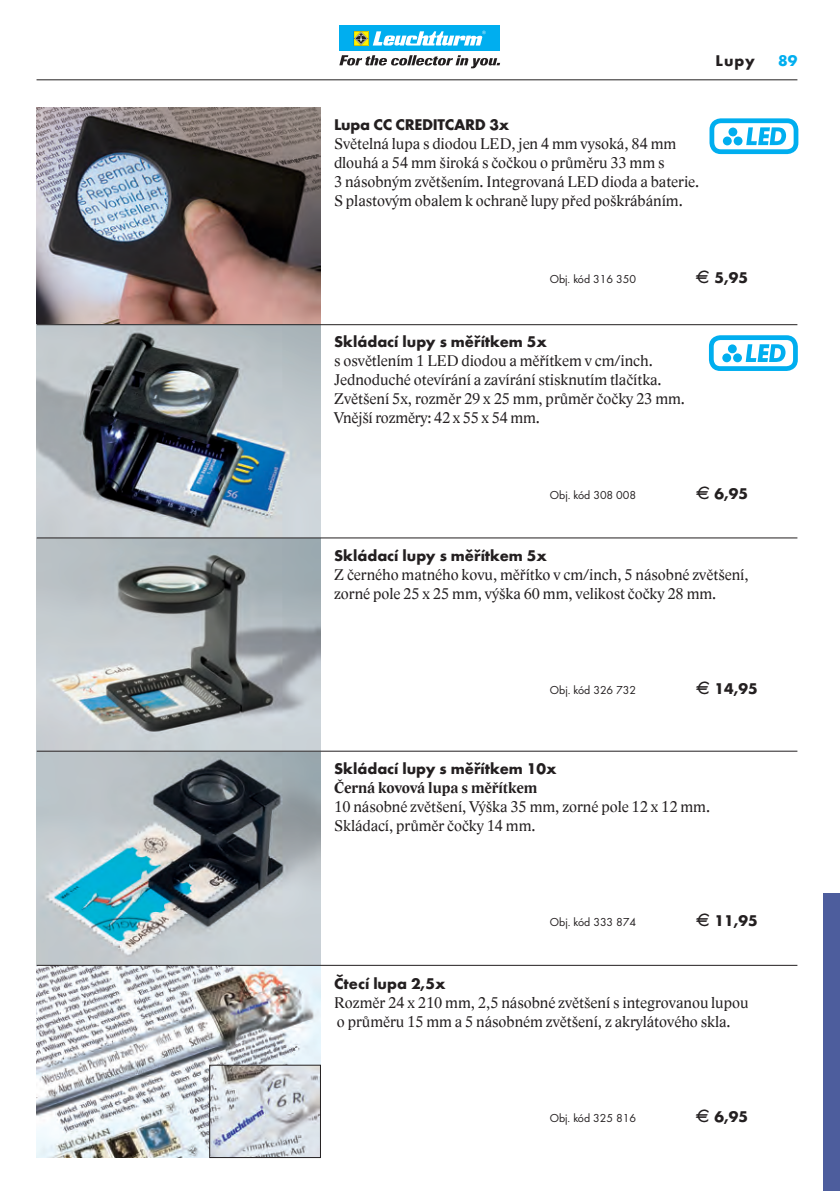
<style>
.page{position:relative;width:840px;height:1191px;background:#fff}
.page>*{position:absolute;margin:0;border:0;box-sizing:border-box;transform-origin:0 0}
.t1{font:16px/19px "Lido STFCE";color:#231f20}
.t2{font:700 16px "Futura";color:#231f20}
.t3{font:700 16px "Lido STFCE";color:#231f20}
.t4{font:700 16px "Futura";letter-spacing:-.02em;color:#231f20}
.t5{font:700 16px "Futura";color:#00aeef}
.t6{font:12px "Futura Boo";color:#231f20}
.s1{font-family:"Euro font";font-weight:400}
</style>
<div class="page">
<div style="left:339px;top:26px;width:161px;height:25px;background:#00aeef"></div>
<svg style="left:353px;top:31px;width:132px;height:15px"></svg>
<svg style="left:339px;top:55px;width:161px;height:13px"></svg>
<div style="left:822px;top:893px;width:17px;height:298px;background:#4d5d9d"></div>
<hr style="left:36px;top:79px;width:761px;height:1px;background:#231f20">
<img style="left:37px;top:108px;width:283px;height:1049px">
<div style="left:708px;top:335px;width:89px;height:36px;border:5px solid #00aeef;border-radius:9px"></div>
<svg style="left:745px;top:344px;width:40px;height:18px"></svg>
<svg style="left:732px;top:353px;width:9px;height:9px"></svg>
<div style="left:722px;top:353px;width:8px;height:9px;background:#00aeef;border-radius:50%"></div>
<div style="left:727px;top:344px;width:9px;height:9px;background:#00aeef;border-radius:50%"></div>
<div style="left:709px;top:118px;width:89px;height:36px;border:5px solid #00aeef;border-radius:9px"></div>
<svg style="left:746px;top:127px;width:39px;height:18px"></svg>
<div style="left:733px;top:136px;width:9px;height:9px;background:#00aeef;border-radius:50%"></div>
<div style="left:722px;top:136px;width:9px;height:9px;background:#00aeef;border-radius:50%"></div>
<div style="left:728px;top:127px;width:9px;height:9px;background:#00aeef;border-radius:50%"></div>
<img style="left:211px;top:1066px;width:107px;height:89px">
<div style="left:209px;top:1064px;width:111px;height:93px;border:1px solid #231f20"></div>
<hr style="left:37px;top:324px;width:760px;height:1px;background:#231f20">
<hr style="left:37px;top:537px;width:760px;height:1px;background:#231f20">
<hr style="left:37px;top:751px;width:760px;height:1px;background:#231f20">
<hr style="left:37px;top:965px;width:760px;height:1px;background:#231f20">
<p class="t2" style="left:715px;top:50px;width:41px">lupy</p>
<p class="t5" style="left:777px;top:51px;width:21px">89</p>
<p class="t4" style="left:334px;top:115px;width:177px">lupa cc creditcard 3x</p>
<p class="t1" style="left:334px;top:135px;width:366px">Světelná lupa s diodou LED, jen 4 mm vysoká, 84 mm dlouhá a 54 mm široká s čočkou o průměru 33 mm s<br>3 násobným zvětšením. Integrovaná LED dioda a baterie.<br>S plastovým obalem k ochraně lupy před poškrábáním.</p>
<p class="t6" style="left:549px;top:271px;width:88px">OBJ. KÓD 316 350</p>
<p class="t2" style="left:695px;top:267px;width:54px"><span class="s1">A</span> 5,95</p>
<p class="t2" style="left:334px;top:331px;width:214px">skládací lupy s měřítkem 5x</p>
<p class="t1" style="left:334px;top:351px;width:352px">s osvětlením 1 LED diodou a měřítkem v cm/inch.<br>Jednoduché otevírání a zavírání stisknutím tlačítka.<br>Zvětšení 5x, rozměr 29 x 25 mm, průměr čočky 23 mm.<br>Vnější rozměry: 42 x 55 x 54 mm.</p>
<p class="t6" style="left:549px;top:488px;width:88px">OBJ. KÓD 308 008</p>
<p class="t2" style="left:695px;top:483px;width:54px"><span class="s1">A</span> 6,95</p>
<p class="t2" style="left:334px;top:545px;width:214px">skládací lupy s měřítkem 5x</p>
<p class="t1" style="left:334px;top:565px;width:416px">Z černého matného kovu, měřítko v cm/inch, 5 násobné zvětšení, zorné pole 25 x 25 mm, výška 60 mm, velikost čočky 28 mm.</p>
<p class="t6" style="left:549px;top:683px;width:88px">OBJ. KÓD 326 732</p>
<p class="t2" style="left:695px;top:678px;width:63px"><span class="s1">A</span> 14,95</p>
<p class="t2" style="left:334px;top:758px;width:224px">skládací lupy s měřítkem 10x</p>
<p class="t3" style="left:334px;top:779px;width:204px">Černá kovová lupa s měřítkem</p>
<p class="t1" style="left:334px;top:797px;width:377px">10 násobné zvětšení, Výška 35 mm, zorné pole 12 x 12 mm.<br>Skládací, průměr čočky 14 mm.</p>
<p class="t6" style="left:549px;top:915px;width:88px">OBJ. KÓD 333 874</p>
<p class="t2" style="left:695px;top:910px;width:63px"><span class="s1">A</span> 11,95</p>
<p class="t2" style="left:334px;top:973px;width:113px">Čtecí lupa 2,5x</p>
<p class="t1" style="left:334px;top:993px;width:415px">Rozměr 24 x 210 mm, 2,5 násobné zvětšení s integrovanou lupou o průměru 15 mm a 5 násobném zvětšení, z akrylátového skla.</p>
<p class="t6" style="left:549px;top:1111px;width:88px">OBJ. KÓD 325 816</p>
<p class="t2" style="left:695px;top:1106px;width:54px"><span class="s1">A</span> 6,95</p>
</div>
